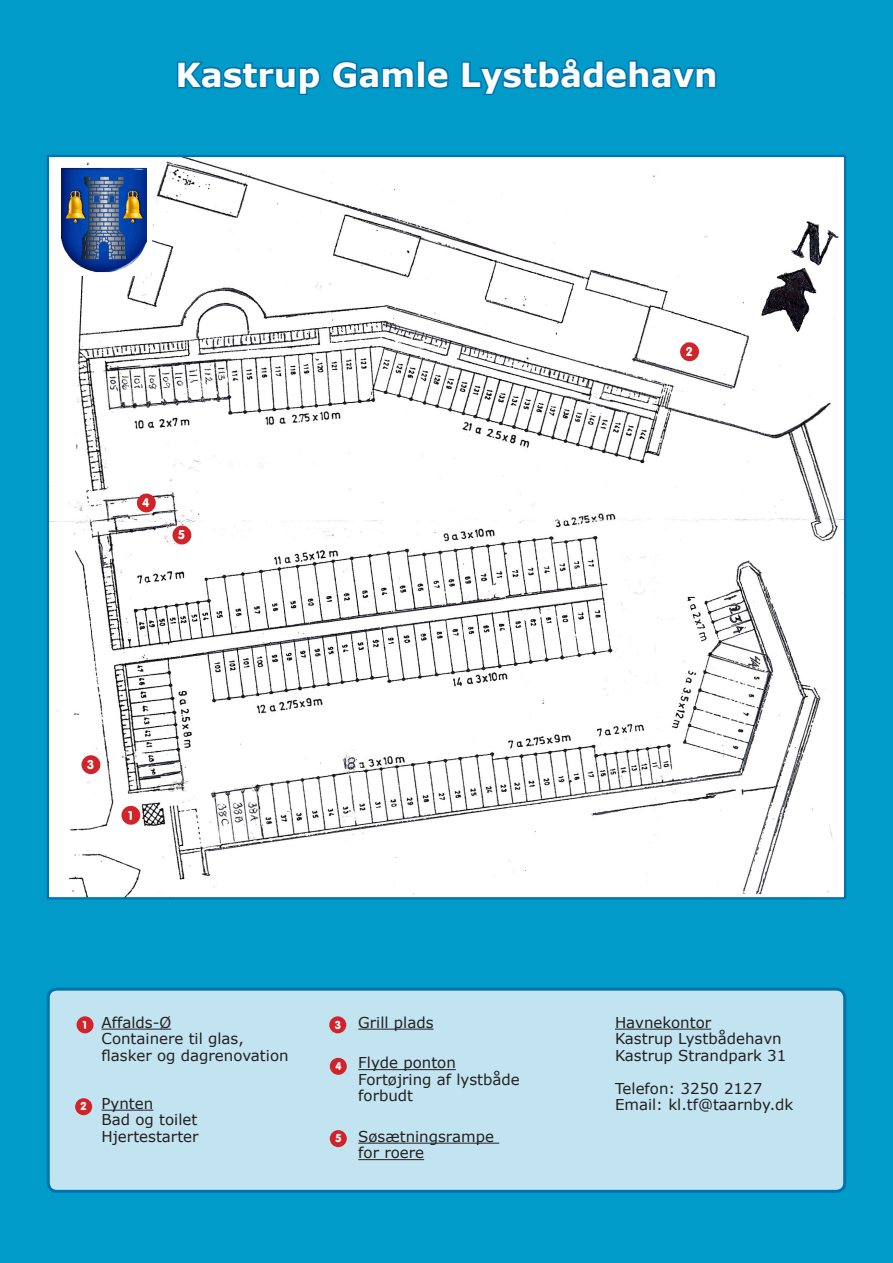
<style>
.page{position:relative;width:893px;height:1263px;background:#009bc8}
.page>*{position:absolute;margin:0;border:0;box-sizing:border-box;transform-origin:0 0}
.t1{font:700 33px "Verdana";color:#fff}
.t2{font:15px/16.5px "Verdana";color:#231f20}
.t3{font:13.35px "VAG Round";color:#fff}
.t4{font:12px "VAG Round";color:#fff}
</style>
<div class="page">
<div style="left:48px;top:989px;width:797px;height:202px;background:#c2e4f1;border-radius:9px"></div>
<div style="left:47px;top:988px;width:799px;height:205px;border:3px solid #0073ae;border-radius:9px"></div>
<svg style="left:177px;top:61px;width:144px;height:34px"></svg>
<svg style="left:332px;top:61px;width:83px;height:28px"></svg>
<div style="left:417px;top:60px;width:9px;height:28px;border:3px solid #0073ae"></div>
<svg style="left:425px;top:65px;width:24px;height:24px"></svg>
<svg style="left:461px;top:57px;width:256px;height:38px"></svg>
<hr style="left:102px;top:1029px;width:69px;height:1px;background:#231f20">
<hr style="left:102px;top:1110px;width:51px;height:1px;background:#231f20">
<hr style="left:358px;top:1029px;width:76px;height:1px;background:#231f20">
<hr style="left:358px;top:1069px;width:98px;height:1px;background:#231f20">
<hr style="left:358px;top:1143px;width:141px;height:1px;background:#231f20">
<hr style="left:358px;top:1159px;width:66px;height:1px;background:#231f20">
<hr style="left:615px;top:1029px;width:96px;height:1px;background:#231f20">
<div style="left:77px;top:1016px;width:17px;height:17px;background:#d1232a;border-radius:50%"></div>
<div style="left:75px;top:1098px;width:17px;height:17px;background:#d1232a;border-radius:50%"></div>
<div style="left:330px;top:1058px;width:17px;height:17px;background:#d1232a;border-radius:50%"></div>
<div style="left:329px;top:1016px;width:17px;height:17px;background:#d1232a;border-radius:50%"></div>
<div style="left:330px;top:1130px;width:17px;height:17px;background:#d1232a;border-radius:50%"></div>
<img style="left:50px;top:158px;width:793px;height:738px">
<img style="left:60px;top:166px;width:92px;height:110px">
<div style="left:172px;top:526px;width:19px;height:18px;background:#d1232a;border-radius:50%"></div>
<div style="left:137px;top:493px;width:19px;height:19px;background:#d1232a;border-radius:50%"></div>
<div style="left:121px;top:806px;width:19px;height:19px;background:#d1232a;border-radius:50%"></div>
<div style="left:680px;top:342px;width:19px;height:19px;background:#d1232a;border-radius:50%"></div>
<div style="left:81px;top:755px;width:19px;height:19px;background:#d1232a;border-radius:50%"></div>
<p class="t1" style="left:175px;top:54px;width:544px">Kastrup Gamle Lystbådehavn</p>
<p class="t3" style="left:142px;top:495px;width:9px">4</p>
<p class="t3" style="left:178px;top:527px;width:9px">5</p>
<p class="t3" style="left:87px;top:757px;width:9px">3</p>
<p class="t3" style="left:127px;top:808px;width:9px">1</p>
<p class="t4" style="left:82px;top:1018px;width:8px">1</p>
<p class="t4" style="left:80px;top:1100px;width:8px">2</p>
<p class="t2" style="left:102px;top:1013px;width:189px">Affalds-Ø<br>Containere til glas, flasker og dagrenovation</p>
<p class="t2" style="left:102px;top:1094px;width:53px">Pynten</p>
<p class="t2" style="left:102px;top:1111px;width:97px">Bad og toilet</p>
<p class="t2" style="left:102px;top:1127px;width:99px">Hjertestarter</p>
<p class="t4" style="left:334px;top:1018px;width:8px">3</p>
<p class="t4" style="left:335px;top:1059px;width:8px">4</p>
<p class="t4" style="left:335px;top:1131px;width:8px">5</p>
<p class="t2" style="left:358px;top:1013px;width:77px">Grill plads</p>
<p class="t2" style="left:358px;top:1054px;width:99px">Flyde ponton</p>
<p class="t2" style="left:358px;top:1070px;width:163px">Fortøjring af lystbåde</p>
<p class="t2" style="left:358px;top:1087px;width:56px">forbudt</p>
<p class="t2" style="left:358px;top:1127px;width:137px">Søsætningsrampe</p>
<p class="t2" style="left:358px;top:1144px;width:67px">for roere</p>
<p class="t3" style="left:685px;top:344px;width:9px">2</p>
<p class="t2" style="left:615px;top:1013px;width:98px">Havnekontor</p>
<p class="t2" style="left:615px;top:1030px;width:168px">Kastrup Lystbådehavn</p>
<p class="t2" style="left:615px;top:1046px;width:173px">Kastrup Strandpark 31</p>
<p class="t2" style="left:615px;top:1079px;width:149px">Telefon: 3250 2127</p>
<p class="t2" style="left:615px;top:1096px;width:180px">Email: kl.tf@taarnby.dk</p>
</div>
